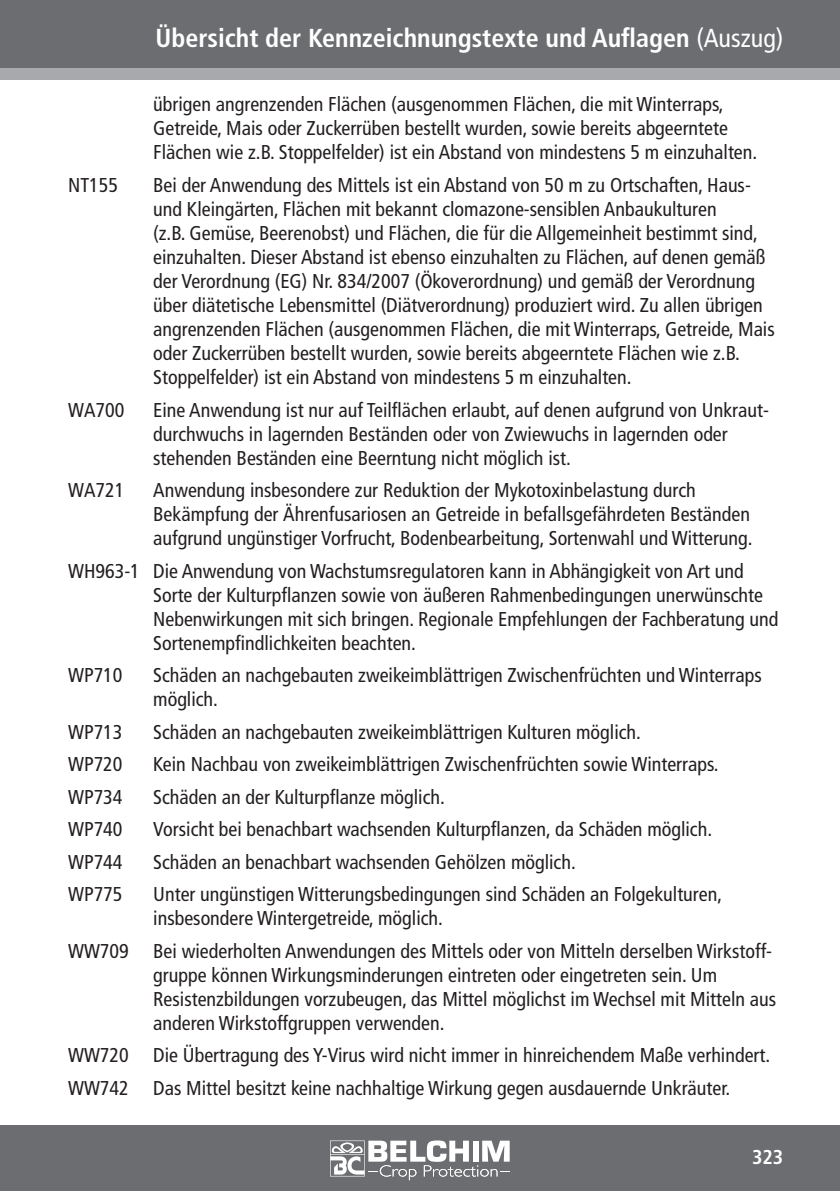
<style>
.page{position:relative;width:840px;height:1191px;background:#fff}
.page>*{position:absolute;margin:0;border:0;box-sizing:border-box;transform-origin:0 0}
.t1{font:700 condensed 26px "Frutiger";color:#fff}
.t2{font:condensed 20px/24px "Frutiger";color:#231f20}
.t3{font:700 condensed 20px "Frutiger";color:#fff}
.s1{font-weight:400}
</style>
<div class="page">
<div style="left:0;top:0;width:839px;height:68px;background:#6c6d70"></div>
<div style="left:0;top:68px;width:839px;height:11px;background:#a8a9ad"></div>
<div style="left:0;top:1125px;width:839px;height:66px;background:#6c6d70"></div>
<svg style="left:330px;top:1140px;width:179px;height:40px"></svg>
<h1 class="t1" style="left:155px;top:23px;width:628px">Übersicht der Kennzeichnungstexte und Auflagen <span class="s1">(Auszug)</span></h1>
<p class="t2" style="left:153px;top:93px;width:605px">übrigen angrenzenden Flächen (ausgenommen Flächen, die mit Winterraps,<br>Getreide, Mais oder Zuckerrüben bestellt wurden, sowie bereits abgeerntete<br>Flächen wie z.B. Stoppelfelder) ist ein Abstand von mindestens 5 m einzuhalten.</p>
<p class="t2" style="left:68px;top:173px;width:51px">NT155</p>
<p class="t2" style="left:153px;top:173px;width:622px">Bei der Anwendung des Mittels ist ein Abstand von 50 m zu Ortschaften, Haus&shy;und Kleingärten, Flächen mit bekannt clomazone-sensiblen Anbaukulturen<br>(z.B. Gemüse, Beerenobst) und Flächen, die für die Allgemeinheit bestimmt sind, einzuhalten. Dieser Abstand ist ebenso einzuhalten zu Flächen, auf denen gemäß der Verordnung (EG) Nr. 834/2007 (Ökoverordnung) und gemäß der Verordnung über diätetische Lebensmittel (Diätverordnung) produziert wird. Zu allen übrigen angrenzenden Flächen (ausgenommen Flächen, die mit Winterraps, Getreide, Mais oder Zuckerrüben bestellt wurden, sowie bereits abgeerntete Flächen wie z.B.<br>Stoppelfelder) ist ein Abstand von mindestens 5 m einzuhalten.</p>
<p class="t2" style="left:68px;top:398px;width:58px">WA700</p>
<p class="t2" style="left:153px;top:398px;width:617px">Eine Anwendung ist nur auf Teilflächen erlaubt, auf denen aufgrund von Unkraut&shy;durchwuchs in lagernden Beständen oder von Zwiewuchs in lagernden oder stehenden Beständen eine Beerntung nicht möglich ist.</p>
<p class="t2" style="left:68px;top:478px;width:58px">WA721</p>
<p class="t2" style="left:153px;top:478px;width:600px">Anwendung insbesondere zur Reduktion der Mykotoxinbelastung durch<br>Bekämpfung der Ährenfusariosen an Getreide in befallsgefährdeten Beständen aufgrund ungünstiger Vorfrucht, Bodenbearbeitung, Sortenwahl und Witterung.</p>
<p class="t2" style="left:153px;top:559px;width:626px;text-indent:-85px">WH963-1 Die Anwendung von Wachstumsregulatoren kann in Abhängigkeit von Art und Sorte der Kulturpflanzen sowie von äußeren Rahmenbedingungen unerwünschte Nebenwirkungen mit sich bringen. Regionale Empfehlungen der Fachberatung und Sortenempfindlichkeiten beachten.</p>
<p class="t2" style="left:68px;top:663px;width:56px">WP710</p>
<p class="t2" style="left:153px;top:663px;width:609px">Schäden an nachgebauten zweikeimblättrigen Zwischenfrüchten und Winterraps möglich.</p>
<p class="t2" style="left:68px;top:720px;width:56px">WP713</p>
<p class="t2" style="left:153px;top:720px;width:489px">Schäden an nachgebauten zweikeimblättrigen Kulturen möglich.</p>
<p class="t2" style="left:68px;top:752px;width:56px">WP720</p>
<p class="t2" style="left:153px;top:752px;width:566px">Kein Nachbau von zweikeimblättrigen Zwischenfrüchten sowie Winterraps.</p>
<p class="t2" style="left:68px;top:785px;width:56px">WP734</p>
<p class="t2" style="left:153px;top:785px;width:293px">Schäden an der Kulturpflanze möglich.</p>
<p class="t2" style="left:68px;top:817px;width:56px">WP740</p>
<p class="t2" style="left:153px;top:817px;width:560px">Vorsicht bei benachbart wachsenden Kulturpflanzen, da Schäden möglich.</p>
<p class="t2" style="left:68px;top:850px;width:56px">WP744</p>
<p class="t2" style="left:153px;top:850px;width:424px">Schäden an benachbart wachsenden Gehölzen möglich.</p>
<p class="t2" style="left:68px;top:882px;width:56px">WP775</p>
<p class="t2" style="left:153px;top:882px;width:570px">Unter ungünstigen Witterungsbedingungen sind Schäden an Folgekulturen, insbesondere Wintergetreide, möglich.</p>
<p class="t2" style="left:153px;top:939px;width:624px;text-indent:-85px">WW709 Bei wiederholten Anwendungen des Mittels oder von Mitteln derselben Wirkstoff&shy;gruppe können Wirkungsminderungen eintreten oder eingetreten sein. Um Resistenzbildungen vorzubeugen, das Mittel möglichst im Wechsel mit Mitteln aus anderen Wirkstoffgruppen verwenden.</p>
<p class="t2" style="left:68px;top:1039px;width:703px;line-height:32.4px">WW720 Die Übertragung des Y-Virus wird nicht immer in hinreichendem Maße verhindert.<br>WW742 Das Mittel besitzt keine nachhaltige Wirkung gegen ausdauernde Unkräuter.</p>
<p class="t3" style="left:751px;top:1145px;width:33px">323</p>
</div>
